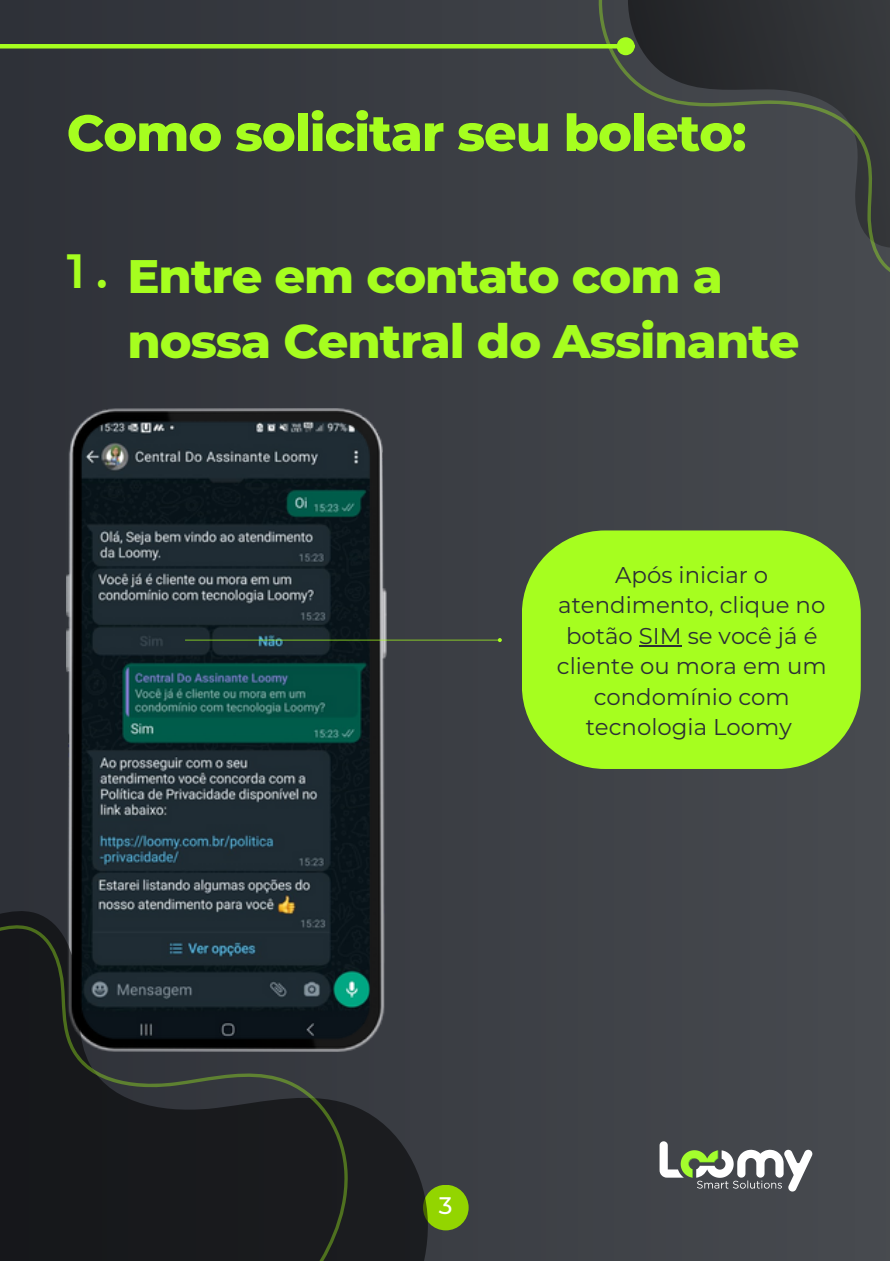
<style>
.page{position:relative;width:892px;height:1263px;background:#fff}
.page>*{position:absolute;margin:0;border:0;box-sizing:border-box;transform-origin:0 0}
.t1{font:800 51px "Montserrat";letter-spacing:-.02em;color:#a6fe1f}
.t2{font:800 48px/65.1px "Montserrat";letter-spacing:-.02em;color:#a6fe1f}
.t3{font:600 48px "Montserrat";color:#a6fe1f}
.t4{font:500 24px "Montserrat";color:#fff}
.t5{font:22.8px/30.3px "Montserrat";color:#2c2f36;text-align:center}
</style>
<div class="page">
<div style="left:0;top:0;width:889px;height:1260px;background:linear-gradient(to right,#2e3138,#484b4f)"></div>
<hr style="left:0;top:44px;width:616px;height:4px;background:#a6fe1f">
<svg style="left:659px;top:1141px;width:153px;height:50px"></svg>
<svg style="left:522px;top:530px;width:338px;height:239px;background:#9eef22"></svg>
<hr style="left:638px;top:645px;width:43px;height:2px;background:#2c2f36">
<img style="left:67px;top:408px;width:319px;height:392px">
<svg style="left:498px;top:638px;width:3px;height:4px"></svg>
<svg style="left:0;top:800px;width:495px;height:460px;background:#363c3c"></svg>
<svg style="left:0;top:834px;width:402px;height:426px;background:#1f262a"></svg>
<svg style="left:554px;top:0;width:335px;height:351px;background:#3e4144"></svg>
<p class="t1" style="left:67px;top:102px;width:681px">Como solicitar seu boleto:</p>
<p class="t3" style="left:67px;top:242px;width:43px">1.</p>
<p class="t2" style="left:127px;top:243px;width:673px">Entre em contato com a nossa Central do Assinante</p>
<p class="t5" style="left:556px;top:559px;width:271px">Após iniciar o atendimento, clique no botão SIM se você já é cliente ou mora em um condomínio com tecnologia Loomy</p>
<p class="t4" style="left:439px;top:1190px;width:15px">3</p>
</div>
